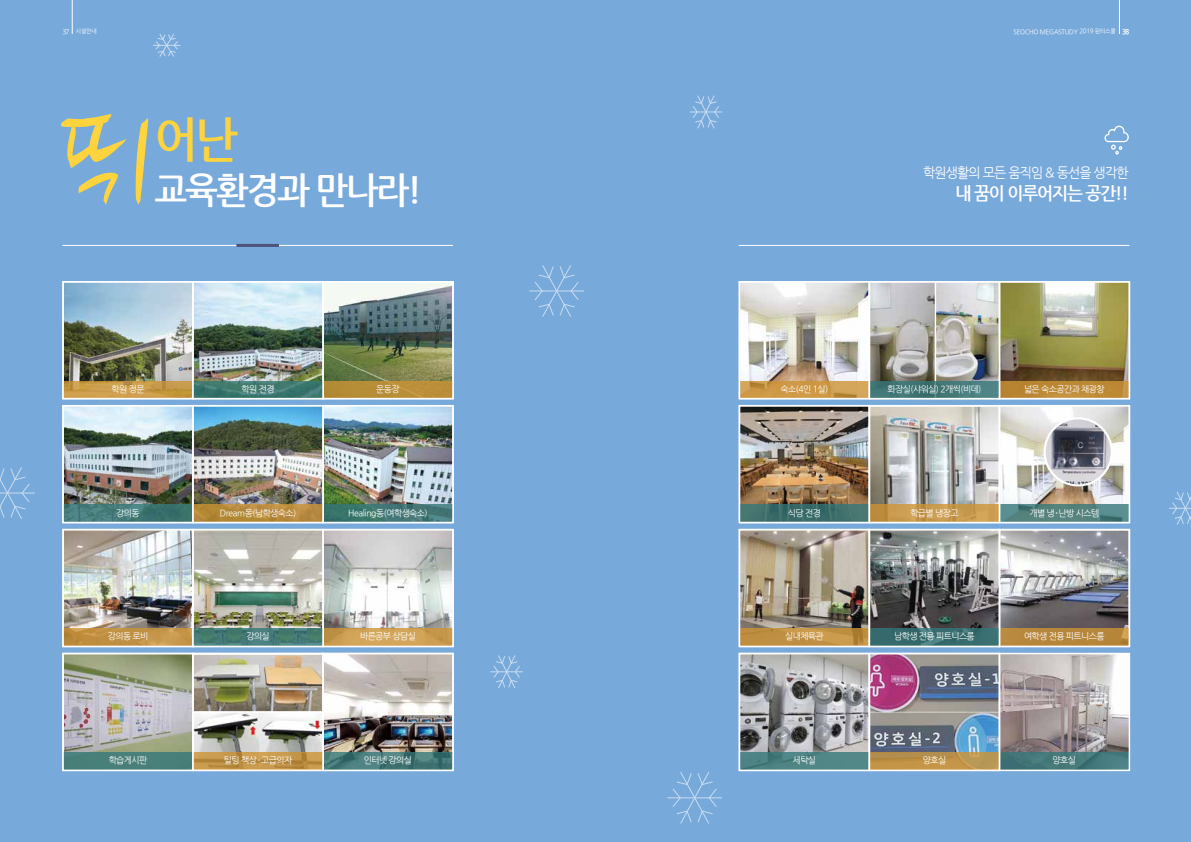
<style>
.page{position:relative;width:1191px;height:842px;background:#78a9db}
.page>*{position:absolute;margin:0;border:0;box-sizing:border-box;transform-origin:0 0}
.t1{font:159.4px "Nanum Brush";color:#fdd43e;scale:.95 1}
.t2{font:700 48.3px "Nanum Gothic";color:#fdd43e;scale:.95 1}
.t3{font:700 36.8px "Nanum Gothic";letter-spacing:-.065em;color:#fff;scale:.95 1}
.t4{font:700 17.9px "Nanum Gothic";letter-spacing:-.065em;color:#fff;scale:.95 1}
.t5{font:13.6px "Nanum Gothic";letter-spacing:-.065em;color:#fff;scale:.95 1}
.t6{font:9px "Nanum Gothic";letter-spacing:-.065em;color:#fff}
.t7{font:9px "Nanum Gothic";letter-spacing:-.045em;color:#fff}
.t8{font:6.5px "Nanum Gothic";letter-spacing:-.03em;color:#fff}
.t9{font:6px "Nanum Gothic";color:#fff;scale:.94 1}
.s1{font-size:7px}
.s2{font-size:6px}
.s3{font-weight:700}
</style>
<div class="page">
<hr style="left:529px;top:291px;width:55px;height:1px;background:#fff">
<svg style="left:534px;top:265px;width:45px;height:52px"></svg>
<hr style="left:667px;top:797px;width:55px;height:1px;background:#fff">
<svg style="left:672px;top:772px;width:45px;height:52px"></svg>
<hr style="left:0;top:493px;width:35px;height:1px;background:#fff">
<svg style="left:0;top:467px;width:30px;height:52px"></svg>
<hr style="left:490px;top:671px;width:33px;height:1px;background:#fff">
<svg style="left:493px;top:655px;width:27px;height:34px"></svg>
<hr style="left:689px;top:112px;width:33px;height:1px;background:#fff">
<svg style="left:692px;top:95px;width:27px;height:34px"></svg>
<svg style="left:1169px;top:492px;width:22px;height:33px"></svg>
<svg style="left:153px;top:34px;width:27px;height:23px"></svg>
<img style="left:1001px;top:656px;width:126px;height:96px">
<img style="left:65px;top:284px;width:386px;height:97px">
<svg style="left:65px;top:381px;width:126px;height:15px;background:#c89a48"></svg>
<div style="left:62px;top:281px;width:132px;height:118px;border:2px solid #fff"></div>
<div style="left:323px;top:381px;width:130px;height:17px;background:#b88d38"></div>
<div style="left:322px;top:281px;width:132px;height:118px;border:2px solid #fff"></div>
<svg style="left:195px;top:381px;width:126px;height:15px;background:#407a71"></svg>
<div style="left:192px;top:281px;width:132px;height:118px;border:2px solid #fff"></div>
<img style="left:741px;top:284px;width:386px;height:97px">
<svg style="left:741px;top:381px;width:126px;height:15px;background:#cd9a4a"></svg>
<div style="left:738px;top:281px;width:132px;height:118px;border:2px solid #fff"></div>
<div style="left:999px;top:381px;width:130px;height:17px;background:#bc8834"></div>
<div style="left:998px;top:281px;width:132px;height:118px;border:2px solid #fff"></div>
<img style="left:934px;top:284px;width:63px;height:97px">
<svg style="left:871px;top:381px;width:126px;height:15px;background:#437878"></svg>
<div style="left:868px;top:281px;width:132px;height:118px;border:2px solid #fff"></div>
<img style="left:65px;top:408px;width:386px;height:96px">
<img style="left:741px;top:408px;width:386px;height:96px">
<svg style="left:65px;top:504px;width:126px;height:16px;background:#417976"></svg>
<div style="left:62px;top:405px;width:132px;height:118px;border:2px solid #fff"></div>
<svg style="left:741px;top:504px;width:126px;height:16px;background:#3e6f6b"></svg>
<div style="left:738px;top:405px;width:132px;height:118px;border:2px solid #fff"></div>
<svg style="left:325px;top:504px;width:126px;height:16px;background:#407773"></svg>
<div style="left:322px;top:405px;width:132px;height:118px;border:2px solid #fff"></div>
<svg style="left:1001px;top:504px;width:126px;height:16px;background:#538481"></svg>
<div style="left:998px;top:405px;width:132px;height:118px;border:2px solid #fff"></div>
<svg style="left:871px;top:408px;width:126px;height:96px;background:#b8b9b6"></svg>
<svg style="left:195px;top:504px;width:126px;height:16px;background:#b78b3c"></svg>
<div style="left:192px;top:405px;width:132px;height:118px;border:2px solid #fff"></div>
<svg style="left:871px;top:504px;width:126px;height:16px;background:#c6994d"></svg>
<div style="left:868px;top:405px;width:132px;height:118px;border:2px solid #fff"></div>
<img style="left:65px;top:532px;width:386px;height:96px">
<img style="left:741px;top:532px;width:256px;height:96px">
<svg style="left:1001px;top:532px;width:126px;height:96px;background:#96969b"></svg>
<svg style="left:65px;top:628px;width:126px;height:16px;background:#c29244"></svg>
<div style="left:62px;top:529px;width:132px;height:118px;border:2px solid #fff"></div>
<svg style="left:741px;top:628px;width:126px;height:16px;background:#bf9043"></svg>
<div style="left:738px;top:529px;width:132px;height:118px;border:2px solid #fff"></div>
<svg style="left:325px;top:628px;width:126px;height:16px;background:#cd9f52"></svg>
<div style="left:322px;top:529px;width:132px;height:118px;border:2px solid #fff"></div>
<div style="left:999px;top:628px;width:130px;height:18px;background:#b6863b"></div>
<div style="left:998px;top:529px;width:132px;height:118px;border:2px solid #fff"></div>
<svg style="left:195px;top:628px;width:126px;height:16px;background:#457b74"></svg>
<div style="left:192px;top:529px;width:132px;height:118px;border:2px solid #fff"></div>
<svg style="left:871px;top:628px;width:126px;height:16px;background:#396d6f"></svg>
<div style="left:868px;top:529px;width:132px;height:118px;border:2px solid #fff"></div>
<img style="left:65px;top:656px;width:386px;height:96px">
<img style="left:741px;top:656px;width:256px;height:96px">
<div style="left:63px;top:752px;width:130px;height:18px;background:#487f78"></div>
<div style="left:62px;top:653px;width:132px;height:118px;border:2px solid #fff"></div>
<svg style="left:741px;top:752px;width:126px;height:16px;background:#4e8384"></svg>
<div style="left:738px;top:653px;width:132px;height:118px;border:2px solid #fff"></div>
<svg style="left:325px;top:752px;width:126px;height:16px;background:#457877"></svg>
<div style="left:322px;top:653px;width:132px;height:118px;border:2px solid #fff"></div>
<svg style="left:1001px;top:752px;width:126px;height:16px;background:#44777a"></svg>
<div style="left:998px;top:653px;width:132px;height:118px;border:2px solid #fff"></div>
<img style="left:195px;top:656px;width:126px;height:96px">
<svg style="left:195px;top:752px;width:126px;height:16px;background:#c09347"></svg>
<div style="left:192px;top:653px;width:132px;height:118px;border:2px solid #fff"></div>
<div style="left:869px;top:752px;width:130px;height:18px;background:linear-gradient(to right,#bb8c42,#bd9955)"></div>
<div style="left:868px;top:653px;width:132px;height:118px;border:2px solid #fff"></div>
<svg style="left:1104px;top:125px;width:25px;height:30px"></svg>
<img style="left:1044px;top:418px;width:67px;height:67px;border-radius:34px">
<div style="left:1043px;top:417px;width:69px;height:69px;border:2px solid #fff;border-radius:50%"></div>
<hr style="left:62px;top:245px;width:391px;height:1px;background:#fff">
<hr style="left:738px;top:245px;width:391px;height:1px;background:#fff">
<hr style="left:236px;top:244px;width:43px;height:3px;background:#4f537b">
<hr style="left:72px;top:0;width:1px;height:34px;background:#fff">
<hr style="left:1119px;top:0;width:1px;height:34px;background:#fff">
<p class="t9" style="left:62px;top:29px;width:38px"><span class="s1">37</span> 시설안내</p>
<p class="t8" style="left:1013px;top:29px;width:117px">SEOCHO MEGASTUDY 2019 <span class="s2">윈터스쿨</span> <span class="s1">38</span></p>
<h1 class="t1" style="left:59px;top:86px;width:102px">뛰</h1>
<h2 class="t2" style="left:154px;top:116px;width:89px">어난</h2>
<h3 class="t3" style="left:154px;top:172px;width:283px">교육환경과 만나라!</h3>
<h3 class="t5" style="left:923px;top:166px;width:218px">학원생활의 모든 움직임 &amp; 동선을 생각한</h3>
<h3 class="t4" style="left:955px;top:185px;width:184px">내 꿈이 이루어지는 공간!!</h3>
<p class="t6" style="left:112px;top:384px;width:34px">학원 정문</p>
<p class="t6" style="left:242px;top:384px;width:34px">학원 전경</p>
<p class="t6" style="left:376px;top:384px;width:25px">운동장</p>
<p class="t6" style="left:780px;top:384px;width:49px">숙소(4인 1실)</p>
<p class="t6" style="left:887px;top:384px;width:95px">화장실(샤워실) 2개씩(비데)</p>
<p class="t6" style="left:1024px;top:384px;width:82px">넓은 숙소공간과 채광창</p>
<p class="t6" style="left:116px;top:508px;width:25px">강의동</p>
<p class="t7" style="left:220px;top:508px;width:78px">Dream동(남학생숙소)</p>
<p class="t7" style="left:348px;top:508px;width:81px">Healing동(여학생숙소)</p>
<p class="t6" style="left:788px;top:508px;width:34px">식당 전경</p>
<p class="t6" style="left:910px;top:508px;width:50px">학급별 냉장고</p>
<p class="t6" style="left:1029px;top:508px;width:71px">개별 냉<span class="s3">·</span>난방 시스템</p>
<p class="t6" style="left:108px;top:632px;width:42px">강의동 로비</p>
<p class="t6" style="left:246px;top:632px;width:25px">강의실</p>
<p class="t6" style="left:360px;top:632px;width:57px">바른공부 상담실</p>
<p class="t6" style="left:785px;top:632px;width:40px">실내체육관</p>
<p class="t6" style="left:894px;top:632px;width:82px">남학생 전용 피트니스룸</p>
<p class="t6" style="left:1024px;top:632px;width:82px">여학생 전용 피트니스룸</p>
<p class="t6" style="left:109px;top:756px;width:40px">학습게시판</p>
<p class="t6" style="left:224px;top:756px;width:70px">틸팅 책상 <span class="s3">·</span>고급의자</p>
<p class="t6" style="left:364px;top:756px;width:50px">인터넷 강의실</p>
<p class="t6" style="left:792px;top:756px;width:25px">세탁실</p>
<p class="t6" style="left:922px;top:756px;width:25px">양호실</p>
<p class="t6" style="left:1052px;top:756px;width:25px">양호실</p>
</div>
